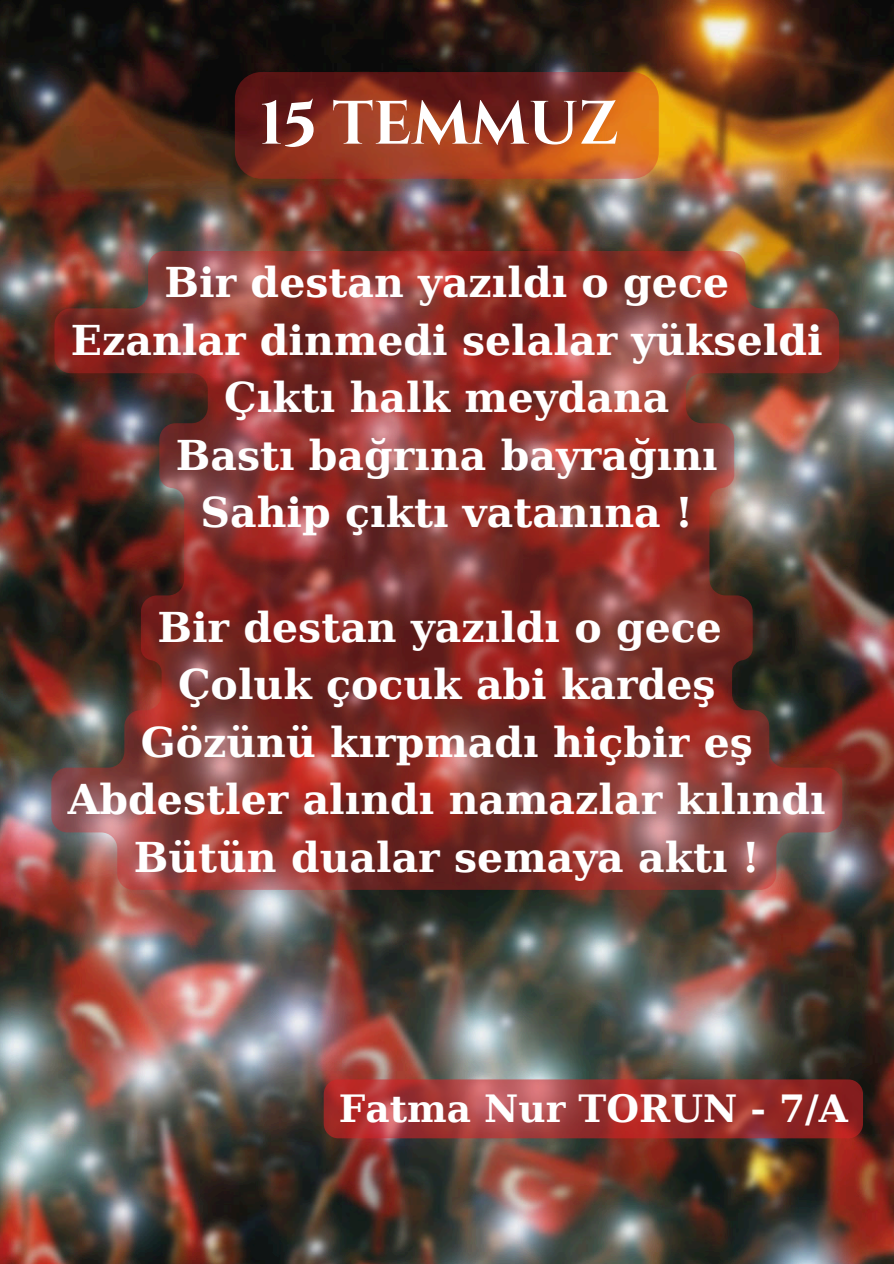
<style>
.page{position:relative;width:894px;height:1264px;background:#fff}
.page>*{position:absolute;margin:0;border:0;box-sizing:border-box;transform-origin:0 0}
.t1{font:700 61.05px "Cinzel";color:#fff}
.t2{font:700 40.95px/57.3px "DejaVu Serif";color:#fff;text-align:center}
.t3{font:700 37.5px "DejaVu Serif";color:#fff}
</style>
<div class="page">
<img style="left:0;top:0;width:893px;height:1263px">
<svg style="left:235px;top:72px;width:423px;height:107px;background:#91391e"></svg>
<img style="left:51px;top:251px;width:791px;height:638px">
<div style="left:323px;top:1079px;width:539px;height:59px;background:#d62126;border-radius:15px;opacity:.57"></div>
<h1 class="t1" style="left:259px;top:86px;width:361px">15 TEMMUZ</h1>
<p class="t2" style="left:71px;top:253px;width:753px">Bir destan yazıldı o gece<br>Ezanlar dinmedi selalar yükseldi<br>Çıktı halk meydana<br>Bastı bağrına bayrağını<br>Sahip çıktı vatanına !</p>
<p class="t2" style="left:68px;top:597px;width:759px">Bir destan yazıldı o gece<br>Çoluk çocuk abi kardeş<br>Gözünü kırpmadı hiçbir eş<br>Abdestler alındı namazlar kılındı<br>Bütün dualar semaya aktı !</p>
<p class="t3" style="left:338px;top:1078px;width:510px">Fatma Nur TORUN - 7/A</p>
</div>
